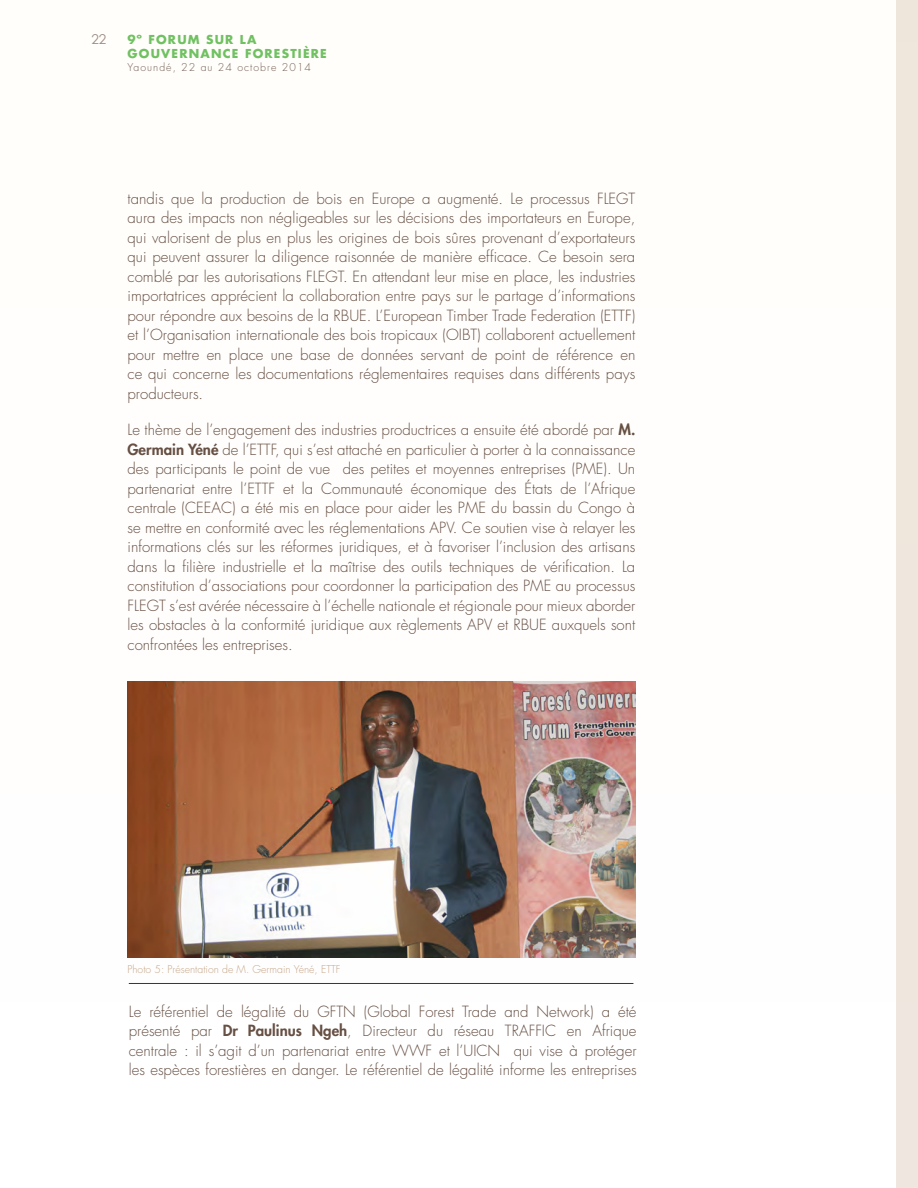
<style>
.page{position:relative;width:918px;height:1188px;background:#fff}
.page>*{position:absolute;margin:0;border:0;box-sizing:border-box;transform-origin:0 0}
.body{font:300 15px/19.5px "Futura Std";color:#664f43;text-align:justify}
.t1{font:13.5px "Century Gothic";color:#9d8b81}
.t2{font:700 12px/14.4px "Futura Std";letter-spacing:.1em;color:#70c161}
.photoCaption{font:300 10.5px "Futura Std";color:#c4a688}
.t3{font:300 10.5px "Futura Std";letter-spacing:.1em;color:#766055}
.s1{font-weight:800}
</style>
<div class="page">
<div style="left:897px;top:0;width:21px;height:1188px;background:#efe6dd"></div>
<hr style="left:129px;top:983px;width:504px;height:1px;background:#483123">
<img style="left:128px;top:682px;width:508px;height:275px">
<p class="t1" style="left:91px;top:31px;width:16px">22</p>
<p class="t2" style="left:128px;top:32px;width:201px">9º FORUM SUR LA<br>GOUVERNANCE FORESTIÈRE</p>
<p class="t3" style="left:128px;top:61px;width:185px">Yaoundé, 22 au 24 octobre 2014</p>
<p class="body" style="left:128px;top:189px;width:509px">tandis que la production de bois en Europe a augmenté. Le processus FLEGT aura des impacts non négligeables sur les décisions des importateurs en Europe, qui valorisent de plus en plus les origines de bois sûres provenant d’exportateurs qui peuvent assurer la diligence raisonnée de manière efficace. Ce besoin sera comblé par les autorisations FLEGT. En attendant leur mise en place, les industries importatrices apprécient la collaboration entre pays sur le partage d’informations pour répondre aux besoins de la RBUE. L’European Timber Trade Federation (ETTF) et l’Organisation internationale des bois tropicaux (OIBT) collaborent actuellement pour mettre en place une base de données servant de point de référence en ce qui concerne les documentations réglementaires requises dans différents pays producteurs.</p>
<p class="body" style="left:128px;top:420px;width:509px">Le thème de l’engagement des industries productrices a ensuite été abordé par <span class="s1">M.<br>Germain Yéné</span> de l’ETTF, qui s’est attaché en particulier à porter à la connaissance des participants le point de vue des petites et moyennes entreprises (PME). Un partenariat entre l’ETTF et la Communauté économique des États de l’Afrique centrale (CEEAC) a été mis en place pour aider les PME du bassin du Congo à se mettre en conformité avec les réglementations APV. Ce soutien vise à relayer les informations clés sur les réformes juridiques, et à favoriser l’inclusion des artisans dans la filière industrielle et la maîtrise des outils techniques de vérification. La constitution d’associations pour coordonner la participation des PME au processus FLEGT s’est avérée nécessaire à l’échelle nationale et régionale pour mieux aborder les obstacles à la conformité juridique aux règlements APV et RBUE auxquels sont confrontées les entreprises.</p>
<p class="photoCaption" style="left:128px;top:963px;width:214px">Photo 5: Présentation de M. Germain Yéné, ETTF</p>
<p class="body" style="left:129px;top:1002px;width:509px">Le référentiel de légalité du GFTN (Global Forest Trade and Network) a été présenté par <span class="s1">Dr Paulinus Ngeh</span>, Directeur du réseau TRAFFIC en Afrique centrale : il s’agit d’un partenariat entre WWF et l’UICN qui vise à protéger les espèces forestières en danger. Le référentiel de légalité informe les entreprises</p>
</div>
